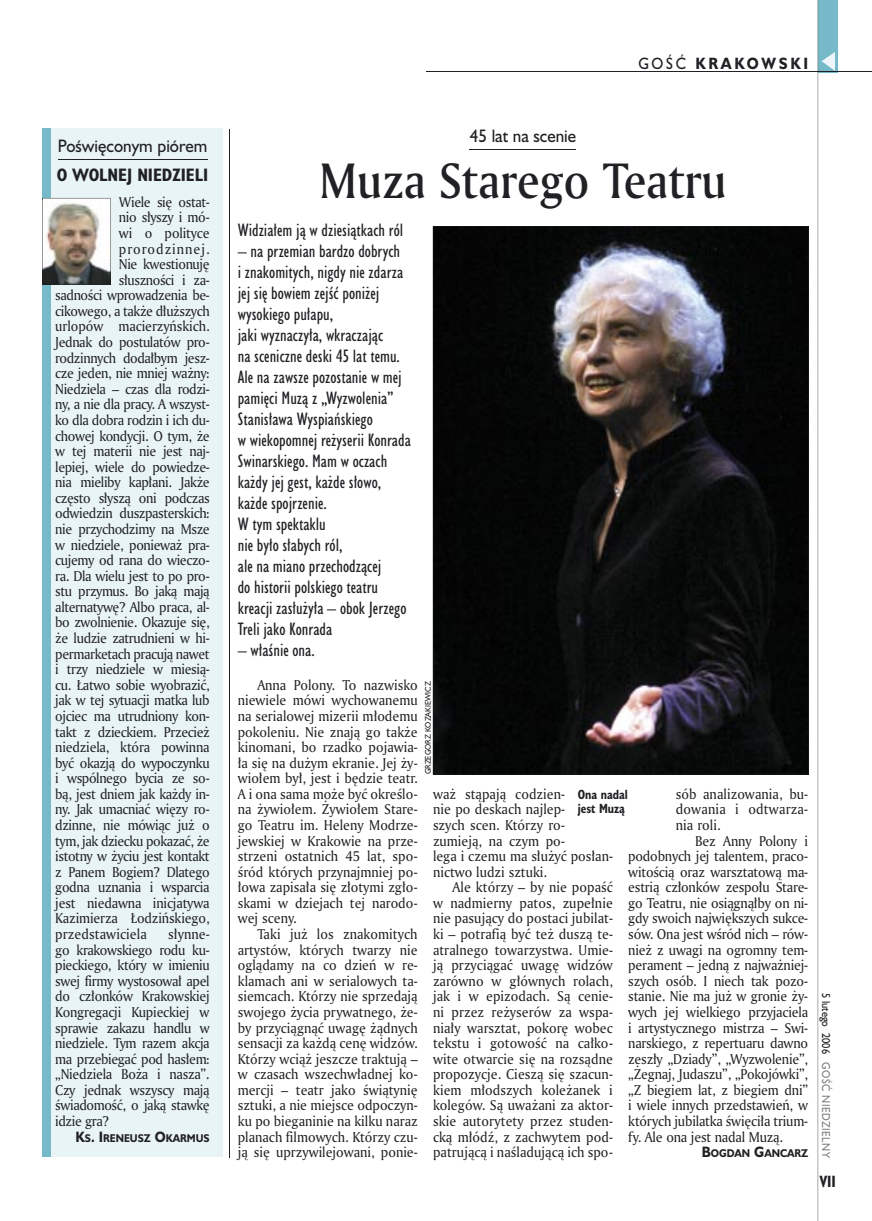
<style>
.page{position:relative;width:872px;height:1221px;background:#fff}
.page>*{position:absolute;margin:0;border:0;box-sizing:border-box;transform-origin:0 0}
.t1{font:48px "Amerigo Md PL";color:#212125;scale:.9 1}
.t2{font:16.5px/21px "Humanst 521 Cn PL";color:#212125}
.t3{font:16.5px "Humanst 521 PL";color:#212125;scale:.94 1}
.t4{font:700 16.5px "Humanst 521 Cn PL";color:#212125}
.t5{font:700 15px "Humanst 521 PL";letter-spacing:.2em;color:#212125;scale:.9 1}
.t6{font:700 15px "Humanst 521 Cn PL";color:#212125;scale:.94 1}
.t7{font:13.8px/15.6px "Amerigo PL";letter-spacing:-.03em;color:#212125;text-align:justify;scale:.94 1}
.t8{font:13.8px/15.6px "Amerigo PL";color:#212125;scale:.94 1}
.t9{font:13.8px "Amerigo PL";letter-spacing:-.01em;color:#212125;scale:.94 1}
.t10{font:13.8px "Amerigo PL";letter-spacing:-.005em;color:#212125;scale:.94 1}
.t11{font:13.8px "Amerigo PL";letter-spacing:.01em;color:#212125;scale:.94 1}
.t12{font:13.8px "Amerigo PL";letter-spacing:.08em;color:#212125;scale:.94 1}
.t13{font:700 12.3px/14.4px "Humanst 521 Cn PL";color:#212125;scale:.94 1}
.t14{font:10.5px "Humanst 521 PL";letter-spacing:.05em;color:#7f7e83;scale:.9 1}
.t15{font:10.5px "Humanst 521 PL";color:#212125;scale:.9 1}
.t16{font:700 10.35px "Humanst 521 PL";color:#212125;scale:.9 1}
.t17{font:7.5px "Humanst 521 PL";color:#212125;scale:.94 1}
.s1{font-size:13.8px}
.s2{font-weight:400}
</style>
<div class="page">
<hr style="left:230px;top:129px;width:1px;height:1027px;background:#212125">
<div style="left:818px;top:0;width:19px;height:72px;background:#76baca"></div>
<hr style="left:817px;top:0;width:1px;height:1220px;background:#212125">
<svg style="left:821px;top:52px;width:14px;height:19px"></svg>
<hr style="left:425px;top:72px;width:447px;height:1px;background:#212125">
<div style="left:43px;top:129px;width:179px;height:1028px;background:#e9f4f6"></div>
<div style="left:43px;top:129px;width:8px;height:1028px;background:#76baca"></div>
<hr style="left:58px;top:159px;width:149px;height:1px;background:#212125">
<img style="left:43px;top:198px;width:67px;height:87px">
<hr style="left:470px;top:149px;width:106px;height:1px;background:#212125">
<svg style="left:433px;top:226px;width:375px;height:548px;background:#1b1b1b"></svg>
<p class="t3" style="left:58px;top:135px;width:161px">Poświęconym piórem</p>
<p class="t4" style="left:57px;top:164px;width:153px">O WOLNEJ NIEDZIELI</p>
<p class="t7" style="left:119px;top:194px;width:98px">Wiele się ostat-</p>
<p class="t7" style="left:119px;top:209px;width:98px">nio słyszy i mó-</p>
<p class="t9" style="left:119px;top:224px;width:98px">wi o polityce</p>
<p class="t12" style="left:119px;top:239px;width:98px">prorodzinnej.</p>
<p class="t7" style="left:119px;top:256px;width:98px">Nie kwestionuję</p>
<p class="t7" style="left:119px;top:271px;width:98px">słuszności i za-</p>
<p class="t7" style="left:55px;top:287px;width:166px">sadności wprowadzenia be-</p>
<p class="t7" style="left:55px;top:303px;width:166px">cikowego, a także dłuższych</p>
<p class="t10" style="left:55px;top:317px;width:166px">urlopów macierzyńskich.</p>
<p class="t7" style="left:55px;top:334px;width:166px">Jednak do postulatów pro-</p>
<p class="t7" style="left:55px;top:349px;width:166px">rodzinnych dodałbym jesz-</p>
<p class="t7" style="left:55px;top:365px;width:166px">cze jeden, nie mniej ważny:</p>
<p class="t7" style="left:55px;top:380px;width:166px">Niedziela – czas dla rodzi-</p>
<p class="t7" style="left:55px;top:396px;width:166px">ny, a nie dla pracy. A wszyst-</p>
<p class="t7" style="left:55px;top:412px;width:166px">ko dla dobra rodzin i ich du-</p>
<p class="t7" style="left:55px;top:427px;width:166px">chowej kondycji. O tym, że</p>
<p class="t7" style="left:55px;top:443px;width:166px">w tej materii nie jest naj-</p>
<p class="t7" style="left:55px;top:458px;width:166px">lepiej, wiele do powiedze-</p>
<p class="t7" style="left:55px;top:474px;width:166px">nia mieliby kapłani. Jakże</p>
<p class="t7" style="left:55px;top:489px;width:166px">często słyszą oni podczas</p>
<p class="t7" style="left:55px;top:505px;width:166px">odwiedzin duszpasterskich:</p>
<p class="t7" style="left:55px;top:521px;width:166px">nie przychodzimy na Msze</p>
<p class="t7" style="left:55px;top:536px;width:166px">w niedziele, ponieważ pra-</p>
<p class="t7" style="left:55px;top:552px;width:166px">cujemy od rana do wieczo-</p>
<p class="t7" style="left:55px;top:567px;width:166px">ra. Dla wielu jest to po pro-</p>
<p class="t7" style="left:55px;top:583px;width:166px">stu przymus. Bo jaką mają</p>
<p class="t7" style="left:55px;top:598px;width:166px">alternatywę? Albo praca, al-</p>
<p class="t7" style="left:55px;top:614px;width:166px">bo zwolnienie. Okazuje się,</p>
<p class="t7" style="left:55px;top:630px;width:166px">że ludzie zatrudnieni w hi-</p>
<p class="t7" style="left:55px;top:645px;width:166px">permarketach pracują nawet</p>
<p class="t7" style="left:55px;top:661px;width:166px">i trzy niedziele w miesią-</p>
<p class="t7" style="left:55px;top:676px;width:166px">cu. Łatwo sobie wyobrazić,</p>
<p class="t7" style="left:55px;top:692px;width:166px">jak w tej sytuacji matka lub</p>
<p class="t7" style="left:55px;top:707px;width:166px">ojciec ma utrudniony kon-</p>
<p class="t7" style="left:55px;top:723px;width:166px">takt z dzieckiem. Przecież</p>
<p class="t7" style="left:55px;top:739px;width:166px">niedziela, która powinna</p>
<p class="t7" style="left:55px;top:754px;width:166px">być okazją do wypoczynku</p>
<p class="t7" style="left:55px;top:770px;width:166px">i wspólnego bycia ze so-</p>
<p class="t7" style="left:55px;top:785px;width:166px">bą, jest dniem jak każdy in-</p>
<p class="t7" style="left:55px;top:801px;width:166px">ny. Jak umacniać więzy ro-</p>
<p class="t7" style="left:55px;top:816px;width:166px">dzinne, nie mówiąc już o</p>
<p class="t7" style="left:55px;top:832px;width:166px">tym, jak dziecku pokazać, że</p>
<p class="t7" style="left:55px;top:848px;width:166px">istotny w życiu jest kontakt</p>
<p class="t7" style="left:55px;top:863px;width:166px">z Panem Bogiem? Dlatego</p>
<p class="t7" style="left:55px;top:879px;width:166px">godna uznania i wsparcia</p>
<p class="t7" style="left:55px;top:894px;width:166px">jest niedawna inicjatywa</p>
<p class="t9" style="left:55px;top:909px;width:166px">Kazimierza Łodzińskiego,</p>
<p class="t11" style="left:55px;top:924px;width:99px">przedstawiciela</p>
<p class="t7" style="left:55px;top:925px;width:166px;text-indent:113px">słynne&shy;go krakowskiego rodu ku&shy;pieckiego, który w imieniu swej firmy wystosował apel do członków Krakowskiej Kongregacji Kupieckiej w sprawie zakazu handlu w niedziele. Tym razem akcja ma przebiegać pod hasłem: „Niedziela Boża i nasza”.<br>Czy jednak wszyscy mają świadomość, o jaką stawkę idzie gra?</p>
<p class="t16" style="left:75px;top:1130px;width:151px"><span class="s1">K</span>S<span class="s1">. I</span>RENEUSZ <span class="s1">O</span>KARMUS</p>
<p class="t5" style="left:638px;top:53px;width:190px"><span class="s2">GOŚĆ</span> KRAKOWSKI</p>
<p class="t3" style="left:470px;top:125px;width:115px">45 lat na scenie</p>
<h1 class="t1" style="left:319px;top:149px;width:454px">Muza Starego Teatru</h1>
<p class="t2" style="left:238px;top:219px;width:167px">Widziałem ją w dziesiątkach ról</p>
<p class="t2" style="left:238px;top:240px;width:175px">– na przemian bardzo dobrych<br>i znakomitych, nigdy nie zdarza jej się bowiem zejść poniżej wysokiego pułapu,<br>jaki wyznaczyła, wkraczając<br>na sceniczne deski 45 lat temu.<br>Ale na zawsze pozostanie w mej pamięci Muzą z „Wyzwolenia”<br>Stanisława Wyspiańskiego<br>w wiekopomnej reżyserii Konrada<br>Swinarskiego. Mam w oczach każdy jej gest, każde słowo, każde spojrzenie.<br>W tym spektaklu<br>nie było słabych ról,<br>ale na miano przechodzącej<br>do historii polskiego teatru kreacji zasłużyła – obok Jerzego<br>Treli jako Konrada</p>
<p class="t2" style="left:238px;top:639px;width:78px">– właśnie ona.</p>
<p class="t7" style="left:238px;top:676px;width:193px;text-indent:20px">Anna Polony. To nazwisko niewiele mówi wychowanemu na serialowej mizerii młodemu pokoleniu. Nie znają go także kinomani, bo rzadko pojawia&shy;ła się na dużym ekranie. Jej ży&shy;wiołem był, jest i będzie teatr.<br>A i ona sama może być określo&shy;na żywiołem. Żywiołem Stare&shy;go Teatru im. Heleny Modrze&shy;jewskiej w Krakowie na prze&shy;strzeni ostatnich 45 lat, spo&shy;śród których przynajmniej po&shy;łowa zapisała się złotymi zgło&shy;skami w dziejach tej narodo&shy;wej sceny.</p>
<p class="t7" style="left:238px;top:925px;width:193px;text-indent:20px">Taki już los znakomitych artystów, których twarzy nie oglądamy na co dzień w re&shy;klamach ani w serialowych ta&shy;siemcach. Którzy nie sprzedają swojego życia prywatnego, że&shy;by przyciągnąć uwagę żądnych sensacji za każdą cenę widzów.<br>Którzy wciąż jeszcze traktują – w czasach wszechwładnej ko&shy;mercji – teatr jako świątynię sztuki, a nie miejsce odpoczyn&shy;ku po bieganinie na kilku naraz planach filmowych. Którzy czu&shy;ją się uprzywilejowani, ponie-</p>
<p class="t17" style="left:423px;top:774px;width:100px;rotate:-90deg">GRZEGORZ KOZAKIEWICZ</p>
<p class="t8" style="left:433px;top:785px;width:193px">waż stąpają codzien-<br>nie po deskach najlep-<br>szych scen. Którzy ro&shy;zumieją, na czym po-<br>lega i czemu ma służyć posłan&shy;nictwo ludzi sztuki.</p>
<p class="t7" style="left:433px;top:879px;width:193px;text-indent:20px">Ale którzy – by nie popaść w nadmierny patos, zupełnie nie pasujący do postaci jubilat&shy;ki – potrafią być też duszą te&shy;atralnego towarzystwa. Umie&shy;ją przyciągać uwagę widzów zarówno w głównych rolach, jak i w epizodach. Są cenie&shy;ni przez reżyserów za wspa&shy;niały warsztat, pokorę wobec tekstu i gotowość na całko&shy;wite otwarcie się na rozsądne propozycje. Cieszą się szacun&shy;kiem młodszych koleżanek i kolegów. Są uważani za aktor&shy;skie autorytety przez studen&shy;cką młódź, z zachwytem pod&shy;patrującą i naśladującą ich spo-</p>
<p class="t7" style="left:675px;top:785px;width:142px">sób analizowania, bu&shy;dowania i odtwarza&shy;nia roli.</p>
<p class="t7" style="left:628px;top:832px;width:193px;text-indent:67px">Bez Anny Polony i podobnych jej talentem, praco&shy;witością oraz warsztatową ma&shy;estrią członków zespołu Stare&shy;go Teatru, nie osiągnąłby on ni&shy;gdy swoich największych sukce&shy;sów. Ona jest wśród nich – rów&shy;nież z uwagi na ogromny tem&shy;perament – jedną z najważniej&shy;szych osób. I niech tak pozo&shy;stanie. Nie ma już w gronie ży&shy;wych jej wielkiego przyjaciela i artystycznego mistrza – Swi&shy;narskiego, z repertuaru dawno zeszły „Dziady”, „Wyzwolenie”, „Żegnaj, Judaszu”, „Pokojówki”, „Z biegiem lat, z biegiem dni” i wiele innych przedstawień, w których jubilatka święciła trium&shy;fy. Ale ona jest nadal Muzą.</p>
<p class="t16" style="left:702px;top:1146px;width:120px"><span class="s1">B</span>OGDAN <span class="s1">G</span>ANCARZ</p>
<p class="t13" style="left:578px;top:786px;width:55px">Ona nadal jest Muzą</p>
<p class="t15" style="left:833px;top:992px;width:69px;rotate:90deg">5 lutego 2006</p>
<p class="t14" style="left:833px;top:1062px;width:108px;rotate:90deg">GOŚĆ NIEDZIELNY</p>
<p class="t6" style="left:819px;top:1171px;width:19px">VII</p>
</div>
